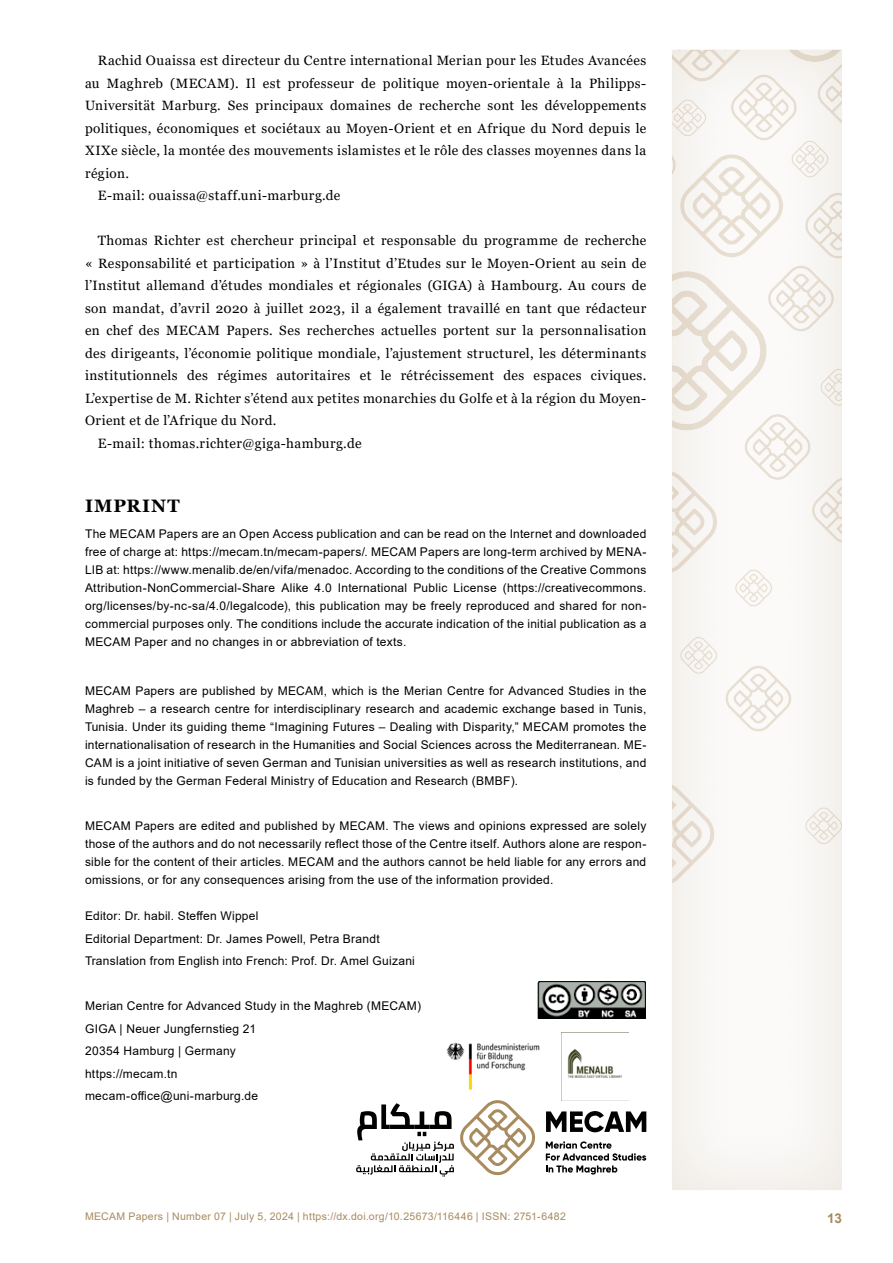
<style>
.page{position:relative;width:893px;height:1263px;background:#fff}
.page>*{position:absolute;margin:0;border:0;box-sizing:border-box;transform-origin:0 0}
.t1{font:700 18px "Georgia";letter-spacing:.055em;color:#000}
.t2{font:13.5px "Georgia";letter-spacing:.03em;color:#000}
.t3{font:700 13.5px "Arial";color:#a78a5e}
.t4{font:12px/18px "Arial MT2";letter-spacing:.025em;color:#000}
.t5{font:12px/18px "Arial";letter-spacing:.025em;color:#000}
.t6{font:10.5px "Arial";letter-spacing:.03em;color:#a78a5e}
.s1{font-family:"Arial"}
</style>
<div class="page">
<div style="left:659px;top:38px;width:197px;height:1153px;background:#a78a5e;opacity:.18"></div>
<svg style="left:546px;top:1141px;width:100px;height:33px"></svg>
<svg style="left:546px;top:1111px;width:100px;height:21px"></svg>
<svg style="left:356px;top:1103px;width:98px;height:73px"></svg>
<svg style="left:460px;top:1106px;width:76px;height:69px"></svg>
<img style="left:429px;top:1042px;width:111px;height:64px">
<img style="left:561px;top:1033px;width:61px;height:67px">
<img style="left:538px;top:981px;width:108px;height:37px">
<p class="t2" style="left:98px;top:52px;width:550px">Rachid Ouaissa est directeur du Centre international Merian pour les Etudes Avancées</p>
<p class="t2" style="left:85px;top:75px;width:563px">au Maghreb (MECAM). Il est professeur de politique moyen-orientale à la Philipps-</p>
<p class="t2" style="left:85px;top:97px;width:563px">Universität Marburg. Ses principaux domaines de recherche sont les développements</p>
<p class="t2" style="left:85px;top:120px;width:563px">politiques, économiques et sociétaux au Moyen-Orient et en Afrique du Nord depuis le</p>
<p class="t2" style="left:85px;top:142px;width:563px">XIXe siècle, la montée des mouvements islamistes et le rôle des classes moyennes dans la</p>
<p class="t2" style="left:85px;top:165px;width:46px">région.</p>
<p class="t2" style="left:98px;top:187px;width:244px">E-mail: ouaissa@staff.uni-marburg.de</p>
<p class="t2" style="left:98px;top:232px;width:550px">Thomas Richter est chercheur principal et responsable du programme de recherche</p>
<p class="t2" style="left:85px;top:255px;width:563px">« Responsabilité et participation » à l’Institut d’Etudes sur le Moyen-Orient au sein de</p>
<p class="t2" style="left:85px;top:277px;width:563px">l’Institut allemand d’études mondiales et régionales (GIGA) à Hambourg. Au cours de</p>
<p class="t2" style="left:85px;top:300px;width:563px">son mandat, d’avril 2020 à juillet 2023, il a également travaillé en tant que rédacteur</p>
<p class="t2" style="left:85px;top:322px;width:563px">en chef des MECAM Papers. Ses recherches actuelles portent sur la personnalisation</p>
<p class="t2" style="left:85px;top:345px;width:563px">des dirigeants, l’économie politique mondiale, l’ajustement structurel, les déterminants</p>
<p class="t2" style="left:85px;top:367px;width:563px">institutionnels des régimes autoritaires et le rétrécissement des espaces civiques.</p>
<p class="t2" style="left:85px;top:390px;width:563px">L’expertise de M. Richter s’étend aux petites monarchies du Golfe et à la région du Moyen-</p>
<p class="t2" style="left:85px;top:412px;width:193px">Orient et de l’Afrique du Nord.</p>
<p class="t2" style="left:98px;top:435px;width:265px">E-mail: thomas.richter@giga-hamburg.de</p>
<h1 class="t1" style="left:85px;top:494px;width:96px">IMPRINT</h1>
<p class="t4" style="left:85px;top:524px;width:563px">The MECAM Papers are an Open Access publication and can be read on the Internet and downloaded</p>
<p class="t5" style="left:85px;top:542px;width:563px">free of charge at: https://mecam.tn/mecam-papers/. MECAM Papers are long-term archived by MENA-</p>
<p class="t4" style="left:85px;top:560px;width:563px">LIB at: https://www.menalib.de/en/vifa/menadoc. According to the conditions of the Creative Commons</p>
<p class="t5" style="left:85px;top:578px;width:563px">Attribution-NonCommercial-Share Alike 4.0 International Public License (https://creativecommons.</p>
<p class="t4" style="left:85px;top:596px;width:563px">org/licenses/by-nc-sa/4.0/legalcode), this publication may be freely reproduced and shared for non-</p>
<p class="t5" style="left:85px;top:614px;width:563px">commercial purposes only. The conditions include the accurate indication of the initial publication as a<br>MECAM Paper and no changes in or abbreviation of texts.</p>
<p class="t4" style="left:85px;top:682px;width:563px">MECAM Papers are published by MECAM, which is the Merian Centre for Advanced Studies in the</p>
<p class="t5" style="left:85px;top:700px;width:563px">Maghreb – a research centre for interdisciplinary research and academic exchange based in Tunis,</p>
<p class="t4" style="left:85px;top:718px;width:563px;text-align:justify">Tunisia. Under its guiding theme “Imagining Futures – Dealing with Disparity,” MECAM promotes the internationalisation of research in the Humanities and Social Sciences across the Mediterranean. ME<span class="s1">-</span>CAM is a joint initiative of seven German and Tunisian universities as well as research institutions, and is funded by the German Federal Ministry of Education and Research (BMBF).</p>
<p class="t4" style="left:85px;top:817px;width:563px">MECAM Papers are edited and published by MECAM. The views and opinions expressed are solely those of the authors and do not necessarily reflect those of the Centre itself. Authors alone are respon<span class="s1">-</span></p>
<p class="t5" style="left:85px;top:853px;width:563px">sible for the content of their articles. MECAM and the authors cannot be held liable for any errors and omissions, or for any consequences arising from the use of the information provided.</p>
<p class="t4" style="left:85px;top:904px;width:296px;line-height:22.5px">Editor: Dr. habil. Steffen Wippel<br>Editorial Department: Dr. James Powell, Petra Brandt</p>
<p class="t5" style="left:85px;top:952px;width:331px">Translation from English into French: Prof. Dr. Amel Guizani</p>
<p class="t4" style="left:85px;top:997px;width:337px">Merian Centre for Advanced Study in the Maghreb (MECAM)</p>
<p class="t5" style="left:85px;top:1019px;width:173px">GIGA | Neuer Jungfernstieg 21</p>
<p class="t4" style="left:85px;top:1042px;width:152px">20354 Hamburg | Germany</p>
<p class="t5" style="left:85px;top:1064px;width:94px">https://mecam.tn</p>
<p class="t4" style="left:85px;top:1087px;width:175px">mecam-office@uni-marburg.de</p>
<p class="t6" style="left:85px;top:1209px;width:482px">MECAM Papers | Number 07 | July 5, 2024 | https://dx.doi.org/10.25673/116446 | ISSN: 2751-6482</p>
<p class="t3" style="left:827px;top:1208px;width:16px">13</p>
</div>
